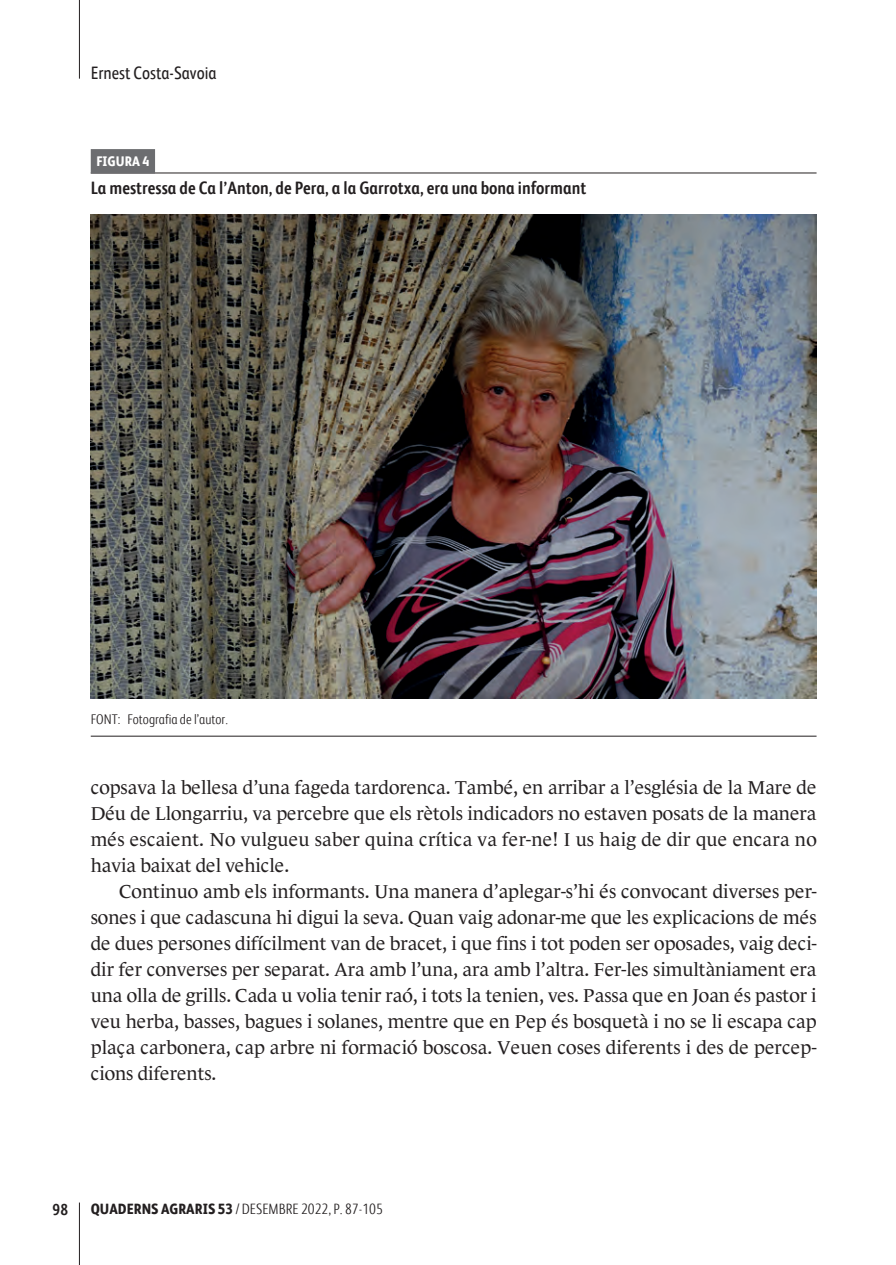
<style>
.page{position:relative;width:896px;height:1265px;background:#fff}
.page>*{position:absolute;margin:0;border:0;box-sizing:border-box;transform-origin:0 0}
.Z{font:19px/26px "Le Monde Journal Std";letter-spacing:.005em;color:#231f20;text-align:justify}
.figura-titol{font:700 18px "FS Albert Narrow";color:#231f20}
.t1{font:18px "FS Albert Narrow";color:#231f20}
.t2{font:700 16px "FS Albert Narrow";color:#231f20}
.t3{font:300 15px "FS Albert Narrow";color:#231f20}
.figura-font{font:300 14px "FS Albert Narrow";color:#231f20}
.figura-numero{font:800 14px "FS Albert Narrow";color:#fff}
.s1{font-weight:800}
</style>
<div class="page">
<hr style="left:79px;top:1202px;width:1px;height:62px;background:#231f20">
<hr style="left:79px;top:0;width:1px;height:79px;background:#231f20">
<hr style="left:91px;top:172px;width:725px;height:1px;background:#231f20">
<div style="left:91px;top:149px;width:64px;height:24px;background:#6c6d70"></div>
<hr style="left:91px;top:735px;width:725px;height:1px;background:#231f20">
<img style="left:91px;top:215px;width:725px;height:483px">
<p class="t1" style="left:91px;top:60px;width:127px">Ernest Costa-Savoia</p>
<p class="figura-numero" style="left:96px;top:151px;width:54px">FIGURA 4</p>
<p class="figura-titol" style="left:91px;top:174px;width:497px">La mestressa de Ca l’Anton, de Pera, a la Garrotxa, era una bona informant</p>
<p class="figura-font" style="left:91px;top:710px;width:139px">FONT: Fotografia de l’autor.</p>
<p class="Z" style="left:91px;top:774px;width:727px">copsava la bellesa d’una fageda tardorenca. També, en arribar a l’església de la Mare de Déu de Llongarriu, va percebre que els rètols indicadors no estaven posats de la manera més escaient. No vulgueu saber quina crítica va fer-ne! I us haig de dir que encara no havia baixat del vehicle.</p>
<p class="Z" style="left:91px;top:878px;width:727px;text-indent:28px">Continuo amb els informants. Una manera d’aplegar-s’hi és convocant diverses per&shy;sones i que cadascuna hi digui la seva. Quan vaig adonar-me que les explicacions de més de dues persones difícilment van de bracet, i que fins i tot poden ser oposades, vaig deci&shy;dir fer converses per separat. Ara amb l’una, ara amb l’altra. Fer-les simultàniament era una olla de grills. Cada u volia tenir raó, i tots la tenien, ves. Passa que en Joan és pastor i veu herba, basses, bagues i solanes, mentre que en Pep és bosquetà i no se li escapa cap plaça carbonera, cap arbre ni formació boscosa. Veuen coses diferents i des de percep&shy;cions diferents.</p>
<p class="t2" style="left:53px;top:1197px;width:17px">98</p>
<p class="t3" style="left:91px;top:1198px;width:294px"><span class="s1">QUADERNS AGRARIS 53</span> / DESEMBRE 2022, P. 87-105</p>
</div>
